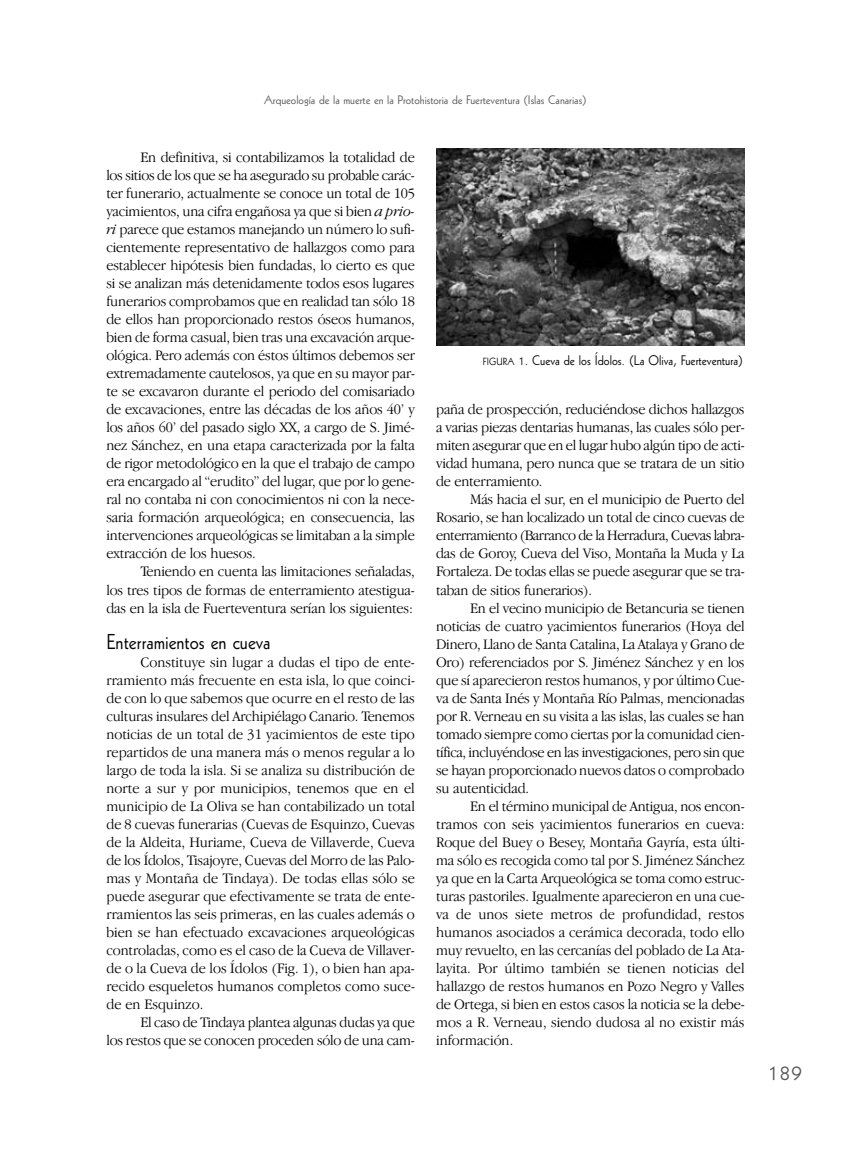
<style>
.page{position:relative;width:851px;height:1149px;background:#fff}
.page>*{position:absolute;margin:0;border:0;box-sizing:border-box;transform-origin:0 0}
.t1{font:21px "Geometric 231 BT Roman C";color:#000;scale:.95 1}
.t2{font:21px "Geometric 231 BT Roman C";color:#595959}
.t3{font:300 15px/18px "Garamond IT Cby BT";letter-spacing:-.015em;color:#000;text-align:justify;scale:.95 1}
.t4{font:13.5px "Geometric 231 BT Roman C";color:#000;scale:.95 1}
.t5{font:12px "Geometric 231 BT Roman C";color:#595959}
.s1{font-style:italic}
.s2{font-size:10.2px}
.s3{font-size:12px}
</style>
<div class="page">
<img style="left:436px;top:149px;width:308px;height:196px">
<p class="t5" style="left:264px;top:96px;width:324px">Arqueología de la muerte en la Protohistoria de Fuerteventura (Islas Canarias)</p>
<p class="t3" style="left:106px;top:149px;width:326px;text-indent:34px">En definitiva, si contabilizamos la totalidad de los sitios de los que se ha asegurado su probable carác&shy;ter funerario, actualmente se conoce un total de 105 yacimientos, una cifra engañosa ya que si bien <span class="s1">a prio&shy;ri</span> parece que estamos manejando un número lo sufi&shy;cientemente representativo de hallazgos como para establecer hipótesis bien fundadas, lo cierto es que si se analizan más detenidamente todos esos lugares funerarios comprobamos que en realidad tan sólo 18 de ellos han proporcionado restos óseos humanos, bien de forma casual, bien tras una excavación arque&shy;ológica. Pero además con éstos últimos debemos ser extremadamente cautelosos, ya que en su mayor par&shy;te se excavaron durante el periodo del comisariado de excavaciones, entre las décadas de los años 40’ y los años 60’ del pasado siglo XX, a cargo de S. Jimé&shy;nez Sánchez, en una etapa caracterizada por la falta de rigor metodológico en la que el trabajo de campo era encargado al “erudito” del lugar, que por lo gene&shy;ral no contaba ni con conocimientos ni con la nece&shy;saria formación arqueológica; en consecuencia, las intervenciones arqueológicas se limitaban a la simple extracción de los huesos.</p>
<p class="t3" style="left:106px;top:563px;width:326px;text-indent:34px">Teniendo en cuenta las limitaciones señaladas, los tres tipos de formas de enterramiento atestigua&shy;das en la isla de Fuerteventura serían los siguientes:</p>
<h1 class="t1" style="left:106px;top:633px;width:174px">Enterramientos en cueva</h1>
<p class="t3" style="left:106px;top:653px;width:326px;text-indent:34px">Constituye sin lugar a dudas el tipo de ente&shy;rramiento más frecuente en esta isla, lo que coinci&shy;de con lo que sabemos que ocurre en el resto de las culturas insulares del Archipiélago Canario. Tenemos noticias de un total de 31 yacimientos de este tipo repartidos de una manera más o menos regular a lo largo de toda la isla. Si se analiza su distribución de norte a sur y por municipios, tenemos que en el municipio de La Oliva se han contabilizado un total de 8 cuevas funerarias (Cuevas de Esquinzo, Cuevas de la Aldeita, Huriame, Cueva de Villaverde, Cueva de los Ídolos, Tisajoyre, Cuevas del Morro de las Palo&shy;mas y Montaña de Tindaya). De todas ellas sólo se puede asegurar que efectivamente se trata de ente&shy;rramientos las seis primeras, en las cuales además o bien se han efectuado excavaciones arqueológicas controladas, como es el caso de la Cueva de Villaver&shy;de o la Cueva de los Ídolos (Fig. 1), o bien han apa&shy;recido esqueletos humanos completos como suce&shy;de en Esquinzo.</p>
<p class="t3" style="left:106px;top:1013px;width:326px;text-align:right">El caso de Tindaya plantea algunas dudas ya que<br>los restos que se conocen proceden sólo de una cam-</p>
<p class="t4" style="left:483px;top:355px;width:275px"><span class="s2">FIGURA</span> <span class="s3">1</span>. Cueva de los Ídolos. (La Oliva, Fuerteventura)</p>
<p class="t3" style="left:436px;top:401px;width:326px">paña de prospección, reduciéndose dichos hallazgos a varias piezas dentarias humanas, las cuales sólo per&shy;miten asegurar que en el lugar hubo algún tipo de acti&shy;vidad humana, pero nunca que se tratara de un sitio de enterramiento.</p>
<p class="t3" style="left:436px;top:491px;width:326px;text-indent:34px">Más hacia el sur, en el municipio de Puerto del Rosario, se han localizado un total de cinco cuevas de enterramiento (Barranco de la Herradura, Cuevas labra&shy;das de Goroy, Cueva del Viso, Montaña la Muda y La Fortaleza. De todas ellas se puede asegurar que se tra&shy;taban de sitios funerarios).</p>
<p class="t3" style="left:436px;top:599px;width:326px;text-indent:34px">En el vecino municipio de Betancuria se tienen noticias de cuatro yacimientos funerarios (Hoya del Dinero, Llano de Santa Catalina, La Atalaya y Grano de Oro) referenciados por S. Jiménez Sánchez y en los que sí aparecieron restos humanos, y por último Cue&shy;va de Santa Inés y Montaña Río Palmas, mencionadas por R. Verneau en su visita a las islas, las cuales se han tomado siempre como ciertas por la comunidad cien&shy;tífica, incluyéndose en las investigaciones, pero sin que se hayan proporcionado nuevos datos o comprobado su autenticidad.</p>
<p class="t3" style="left:436px;top:797px;width:326px;text-indent:34px">En el término municipal de Antigua, nos encon&shy;tramos con seis yacimientos funerarios en cueva:<br>Roque del Buey o Besey, Montaña Gayría, esta últi&shy;ma sólo es recogida como tal por S. Jiménez Sánchez ya que en la Carta Arqueológica se toma como estruc&shy;turas pastoriles. Igualmente aparecieron en una cue&shy;va de unos siete metros de profundidad, restos humanos asociados a cerámica decorada, todo ello muy revuelto, en las cercanías del poblado de La Ata&shy;layita. Por último también se tienen noticias del hallazgo de restos humanos en Pozo Negro y Valles de Ortega, si bien en estos casos la noticia se la debe&shy;mos a R. Verneau, siendo dudosa al no existir más información.</p>
<h1 class="t2" style="left:767px;top:1064px;width:37px">189</h1>
</div>
